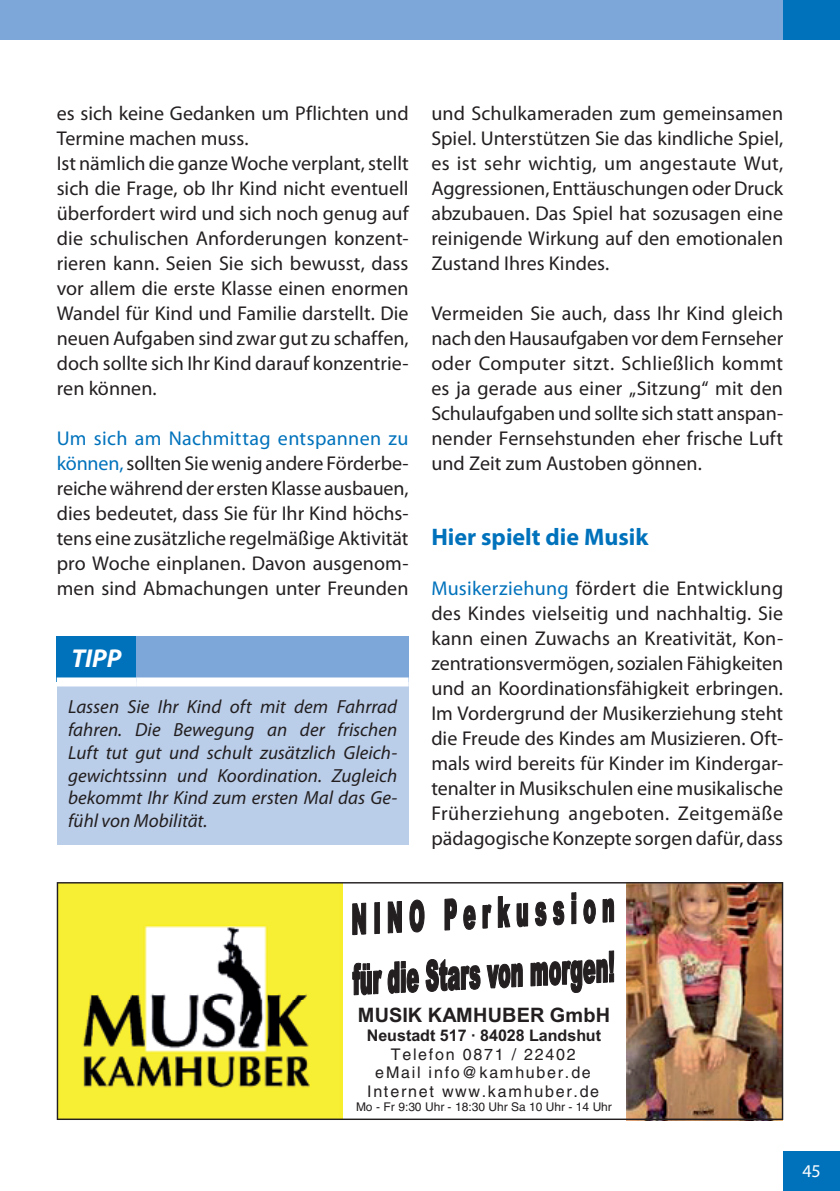
<style>
.page{position:relative;width:840px;height:1191px;background:#fff}
.page>*{position:absolute;margin:0;border:0;box-sizing:border-box;transform-origin:0 0}
.t1{font:italic 700 26px "Myriad Pro";color:#fff}
.t2{font:700 24px "Myriad Pro";color:#0072bc}
.t3{font:20px/25px "Myriad Pro";color:#231f20;text-align:justify}
.t4{font:20px "Arial Fett OV TMHVLC,Bold";letter-spacing:.005em;color:#231f20}
.t5{font:italic 19px/22.8px "Myriad Pro";letter-spacing:.005em;color:#231f20;text-align:justify}
.t6{font:18px "Myriad Pro";color:#fff}
.t7{font:16px/18.4px "Helvetica";letter-spacing:.1em;color:#231f20;text-align:center}
.t8{font:16px "Arial Fett OV TMHVLC,Bold";letter-spacing:-.005em;color:#231f20}
.t9{font:12px "Helvetica";color:#231f20}
.s1{color:#0072bc}
</style>
<div class="page">
<div style="left:0;top:0;width:839px;height:40px;background:#7ca7d8"></div>
<div style="left:782px;top:1151px;width:57px;height:40px;background:#0072bc"></div>
<div style="left:782px;top:0;width:57px;height:40px;background:#0072bc"></div>
<div style="left:57px;top:636px;width:79px;height:46px;background:#0072bc"></div>
<div style="left:136px;top:636px;width:272px;height:46px;background:#7ca7d8"></div>
<div style="left:57px;top:682px;width:351px;height:162px;background:#bacde9"></div>
<div style="left:57px;top:677px;width:79px;height:9px;background:#fff"></div>
<div style="left:136px;top:677px;width:272px;height:9px;background:#fff"></div>
<img style="left:57px;top:882px;width:725px;height:238px">
<p class="t3" style="left:57px;top:100px;width:353px;text-align:left">es sich keine Gedanken um Pflichten und Termine machen muss.<br>Ist nämlich die ganze Woche verplant, stellt sich die Frage, ob Ihr Kind nicht eventuell überfordert wird und sich noch genug auf die schulischen Anforderungen konzent&shy;rieren kann. Seien Sie sich bewusst, dass vor allem die erste Klasse einen enormen Wandel für Kind und Familie darstellt. Die neuen Aufgaben sind zwar gut zu schaffen, doch sollte sich Ihr Kind darauf konzentrie&shy;ren können.</p>
<p class="t3" style="left:57px;top:425px;width:353px"><span class="s1">Um sich am Nachmittag entspannen zu können,</span> sollten Sie wenig andere Förderbe&shy;reiche während der ersten Klasse ausbauen, dies bedeutet, dass Sie für Ihr Kind höchs&shy;tens eine zusätzliche regelmäßige Aktivität pro Woche einplanen. Davon ausgenom&shy;men sind Abmachungen unter Freunden</p>
<h1 class="t1" style="left:71px;top:641px;width:51px">TIPP</h1>
<p class="t5" style="left:68px;top:695px;width:330px">Lassen Sie Ihr Kind oft mit dem Fahrrad fahren. Die Bewegung an der frischen Luft tut gut und schult zusätzlich Gleich&shy;gewichtssinn und Koordination. Zugleich bekommt Ihr Kind zum ersten Mal das Ge&shy;fühl von Mobilität.</p>
<p class="t3" style="left:431px;top:100px;width:353px">und Schulkameraden zum gemeinsamen Spiel. Unterstützen Sie das kindliche Spiel, es ist sehr wichtig, um angestaute Wut, Aggressionen, Enttäuschungen oder Druck abzubauen. Das Spiel hat sozusagen eine reinigende Wirkung auf den emotionalen Zustand Ihres Kindes.</p>
<p class="t3" style="left:431px;top:300px;width:353px">Vermeiden Sie auch, dass Ihr Kind gleich nach den Hausaufgaben vor dem Fernseher oder Computer sitzt. Schließlich kommt es ja gerade aus einer „Sitzung“ mit den Schulaufgaben und sollte sich statt anspan&shy;nender Fernsehstunden eher frische Luft und Zeit zum Austoben gönnen.</p>
<p class="t2" style="left:431px;top:521px;width:218px">Hier spielt die Musik</p>
<p class="t3" style="left:431px;top:575px;width:353px"><span class="s1">Musikerziehung</span> fördert die Entwicklung des Kindes vielseitig und nachhaltig. Sie kann einen Zuwachs an Kreativität, Kon&shy;zentrationsvermögen, sozialen Fähigkeiten und an Koordinationsfähigkeit erbringen.<br>Im Vordergrund der Musikerziehung steht die Freude des Kindes am Musizieren. Oft&shy;mals wird bereits für Kinder im Kindergar&shy;tenalter in Musikschulen eine musikalische Früherziehung angeboten. Zeitgemäße pädagogische Konzepte sorgen dafür, dass</p>
<p class="t4" style="left:357px;top:1001px;width:254px">MUSIK KAMHUBER GmbH</p>
<p class="t8" style="left:366px;top:1025px;width:236px">Neustadt 517 · 84028 Landshut</p>
<p class="t7" style="left:367px;top:1044px;width:233px">Telefon 0871 / 22402 eMail info@kamhuber.de<br>Internet www.kamhuber.de</p>
<p class="t9" style="left:356px;top:1100px;width:257px">Mo - Fr 9:30 Uhr - 18:30 Uhr Sa 10 Uhr - 14 Uhr</p>
<p class="t6" style="left:801px;top:1160px;width:20px">45</p>
</div>
